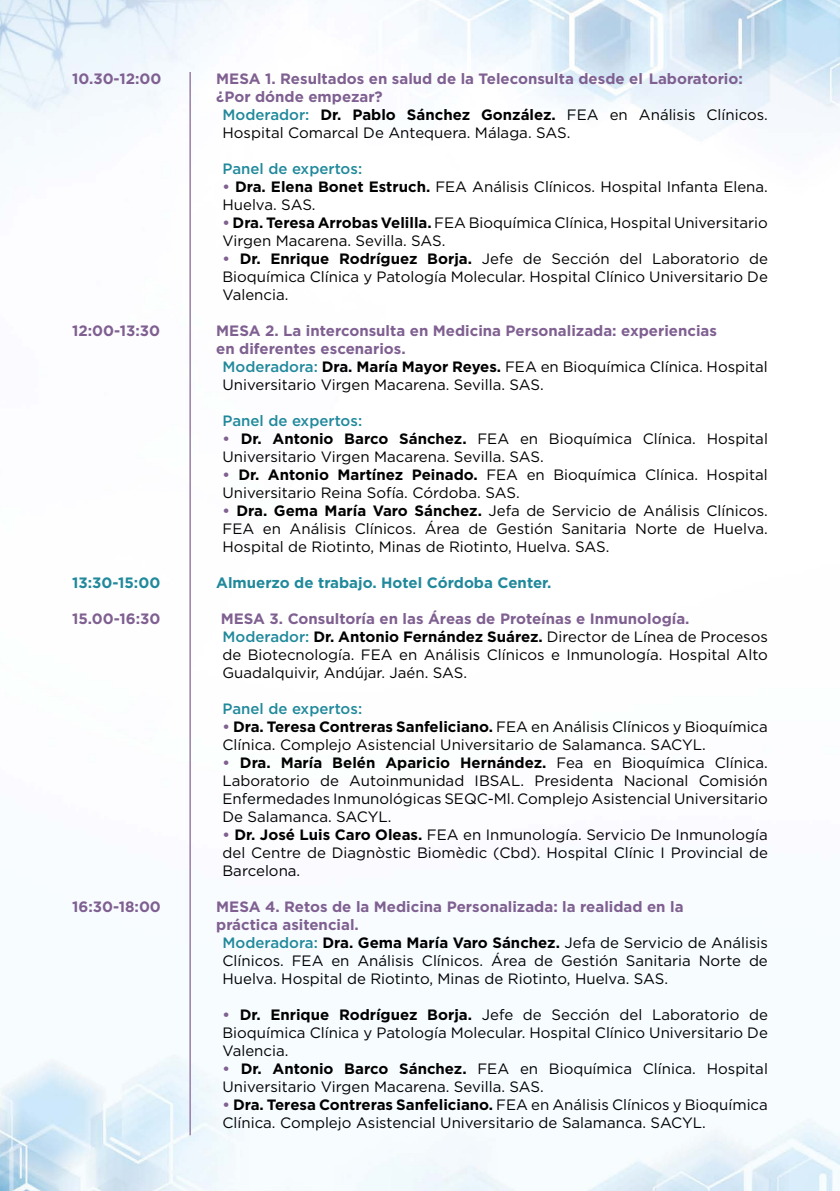
<style>
.page{position:relative;width:840px;height:1191px;background:#fff}
.page>*{position:absolute;margin:0;border:0;box-sizing:border-box;transform-origin:0 0}
.t1{font:15px/18px "Gotham";color:#000}
.t2{font:700 15px "Gotham";color:#7f6091}
.t3{font:700 15px "Gotham";color:#000}
.t4{font:500 15px "Gotham";color:#20899b}
.t5{font:700 15px "Gotham";color:#20899b}
.s1{font-weight:500;color:#20899b}
.s2{font-weight:400}
.s3{font-weight:700;color:#7f6091}
.s4{font-weight:700}
</style>
<div class="page">
<img style="left:0;top:0;width:839px;height:1191px">
<hr style="left:189px;top:72px;width:2px;height:1063px;background:#7f6091">
<p class="t2" style="left:72px;top:69px;width:91px">10.30-12:00</p>
<p class="t2" style="left:216px;top:69px;width:528px">MESA 1. Resultados en salud de la Teleconsulta desde el Laboratorio:</p>
<p class="t2" style="left:216px;top:87px;width:168px">¿Por dónde empezar?</p>
<p class="t3" style="left:222px;top:105px;width:546px"><span class="s1">Moderador:</span> Dr. Pablo Sánchez González. <span class="s2">FEA en Análisis Clínicos.</span></p>
<p class="t1" style="left:222px;top:123px;width:349px">Hospital Comarcal De Antequera. Málaga. SAS.</p>
<p class="t4" style="left:222px;top:159px;width:141px">Panel de expertos:</p>
<p class="t1" style="left:222px;top:177px;width:546px"><span class="s3">•</span> <span class="s4">Dra. Elena Bonet Estruch.</span> FEA Análisis Clínicos. Hospital Infanta Elena.<br>Huelva. SAS.</p>
<p class="t1" style="left:222px;top:213px;width:546px"><span class="s3">•</span> <span class="s4">Dra. Teresa Arrobas Velilla.</span> FEA Bioquímica Clínica, Hospital Universitario<br>Virgen Macarena. Sevilla. SAS.</p>
<p class="t1" style="left:222px;top:249px;width:546px;text-align:justify"><span class="s3">•</span> <span class="s4">Dr. Enrique Rodríguez Borja.</span> Jefe de Sección del Laboratorio de Bioquímica Clínica y Patología Molecular. Hospital Clínico Universitario De Valencia.</p>
<p class="t2" style="left:72px;top:321px;width:90px">12:00-13:30</p>
<p class="t2" style="left:216px;top:321px;width:502px">MESA 2. La interconsulta en Medicina Personalizada: experiencias</p>
<p class="t2" style="left:216px;top:339px;width:191px">en diferentes escenarios.</p>
<p class="t1" style="left:222px;top:357px;width:546px"><span class="s1">Moderadora:</span> <span class="s4">Dra. María Mayor Reyes.</span> FEA en Bioquímica Clínica. Hospital</p>
<p class="t1" style="left:222px;top:375px;width:323px">Universitario Virgen Macarena. Sevilla. SAS.</p>
<p class="t4" style="left:222px;top:411px;width:141px">Panel de expertos:</p>
<p class="t1" style="left:222px;top:429px;width:546px"><span class="s3">•</span> <span class="s4">Dr. Antonio Barco Sánchez.</span> FEA en Bioquímica Clínica. Hospital<br>Universitario Virgen Macarena. Sevilla. SAS.</p>
<p class="t1" style="left:222px;top:465px;width:546px"><span class="s3">•</span> <span class="s4">Dr. Antonio Martínez Peinado.</span> FEA en Bioquímica Clínica. Hospital<br>Universitario Reina Sofía. Córdoba. SAS.</p>
<p class="t1" style="left:222px;top:501px;width:546px;text-align:justify"><span class="s3">•</span> <span class="s4">Dra. Gema María Varo Sánchez.</span> Jefa de Servicio de Análisis Clínicos.<br>FEA en Análisis Clínicos. Área de Gestión Sanitaria Norte de Huelva.<br>Hospital de Riotinto, Minas de Riotinto, Huelva. SAS.</p>
<p class="t5" style="left:72px;top:573px;width:90px">13:30-15:00</p>
<p class="t5" style="left:216px;top:573px;width:336px">Almuerzo de trabajo. Hotel Córdoba Center.</p>
<p class="t2" style="left:72px;top:609px;width:90px">15.00-16:30</p>
<p class="t1" style="left:221px;top:609px;width:548px"><span class="s3">MESA 3. Consultoría en las Áreas de Proteínas e Inmunología.<br></span><span class="s1">Moderador:</span> <span class="s4">Dr. Antonio Fernández Suárez.</span> Director de Línea de Procesos de Biotecnología. FEA en Análisis Clínicos e Inmunología. Hospital Alto Guadalquivir, Andújar. Jaén. SAS.</p>
<p class="t4" style="left:222px;top:699px;width:141px">Panel de expertos:</p>
<p class="t1" style="left:222px;top:717px;width:546px"><span class="s3">•</span> <span class="s4">Dra. Teresa Contreras Sanfeliciano.</span> FEA en Análisis Clínicos y Bioquímica<br>Clínica. Complejo Asistencial Universitario de Salamanca. SACYL.</p>
<p class="t1" style="left:222px;top:753px;width:546px;text-align:justify"><span class="s3">•</span> <span class="s4">Dra. María Belén Aparicio Hernández.</span> Fea en Bioquímica Clínica.<br>Laboratorio de Autoinmunidad IBSAL. Presidenta Nacional Comisión Enfermedades Inmunológicas SEQC-Ml. Complejo Asistencial Universitario De Salamanca. SACYL.</p>
<p class="t1" style="left:222px;top:825px;width:546px;text-align:justify"><span class="s3">•</span> <span class="s4">Dr. José Luis Caro Oleas.</span> FEA en Inmunología. Servicio De Inmunología del Centre de Diagnòstic Biomèdic (Cbd). Hospital Clínic I Provincial de Barcelona.</p>
<p class="t2" style="left:72px;top:897px;width:90px">16:30-18:00</p>
<p class="t2" style="left:216px;top:897px;width:468px">MESA 4. Retos de la Medicina Personalizada: la realidad en la</p>
<p class="t2" style="left:216px;top:915px;width:144px">práctica asitencial.</p>
<p class="t3" style="left:222px;top:933px;width:546px"><span class="s1">Moderadora:</span> Dra. Gema María Varo Sánchez. <span class="s2">Jefa de Servicio de Análisis</span></p>
<p class="t1" style="left:222px;top:951px;width:546px">Clínicos. FEA en Análisis Clínicos. Área de Gestión Sanitaria Norte de</p>
<p class="t1" style="left:222px;top:969px;width:447px">Huelva. Hospital de Riotinto, Minas de Riotinto, Huelva. SAS.</p>
<p class="t1" style="left:222px;top:1005px;width:546px;text-align:justify"><span class="s3">•</span> <span class="s4">Dr. Enrique Rodríguez Borja.</span> Jefe de Sección del Laboratorio de Bioquímica Clínica y Patología Molecular. Hospital Clínico Universitario De Valencia.</p>
<p class="t1" style="left:222px;top:1059px;width:546px"><span class="s3">•</span> <span class="s4">Dr. Antonio Barco Sánchez.</span> FEA en Bioquímica Clínica. Hospital<br>Universitario Virgen Macarena. Sevilla. SAS.</p>
<p class="t1" style="left:222px;top:1095px;width:546px"><span class="s3">•</span> <span class="s4">Dra. Teresa Contreras Sanfeliciano.</span> FEA en Análisis Clínicos y Bioquímica<br>Clínica. Complejo Asistencial Universitario de Salamanca. SACYL.</p>
</div>
